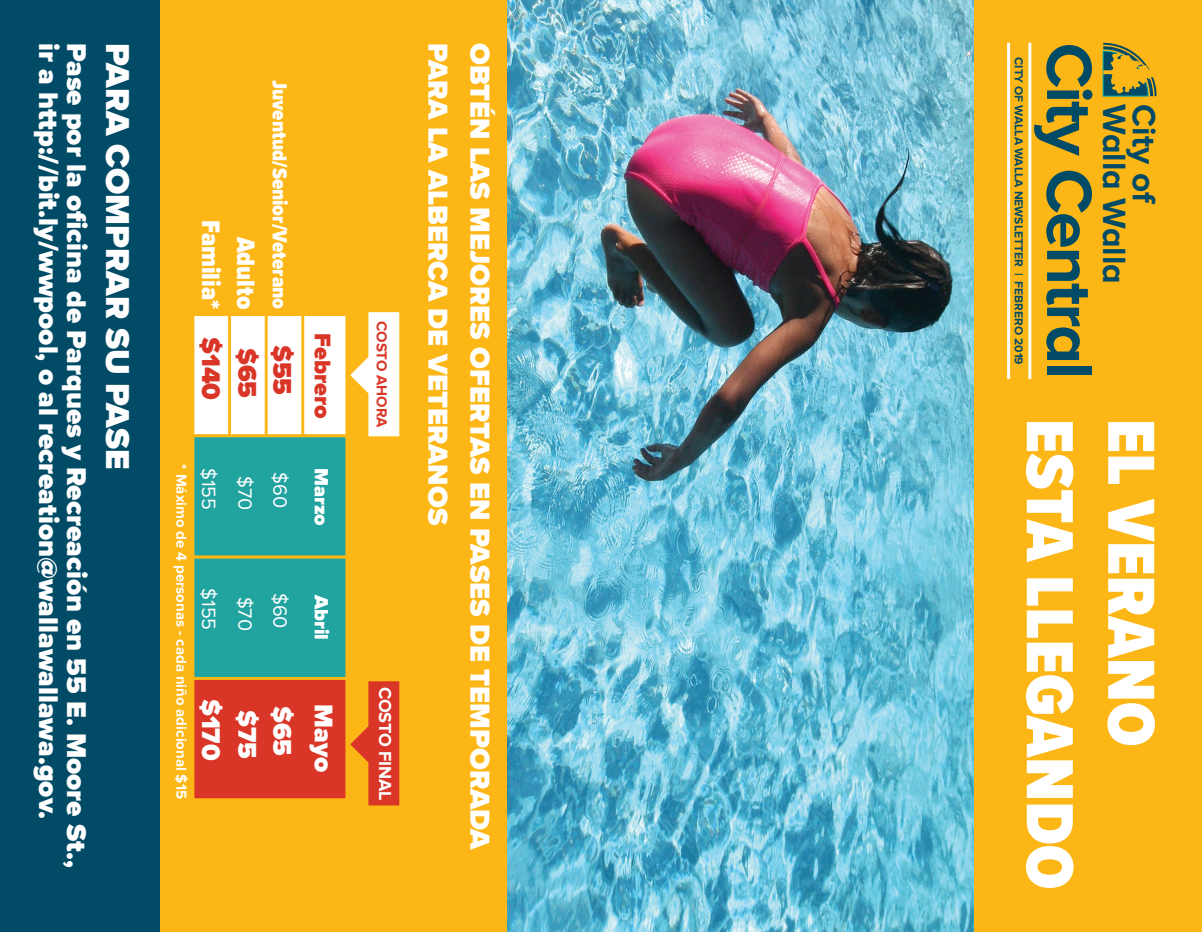
<style>
.page{position:relative;width:1202px;height:932px;background:#fff}
.page>*{position:absolute;margin:0;border:0;box-sizing:border-box;transform-origin:0 0}
.Headline{font:900 69px "Proxima Nova Cond";color:#fff}
.Body{font:700 66.3px "Proxima Nova";letter-spacing:-.03em;color:#024b66}
.t1{font:900 34.35px "Proxima Nova";color:#fff}
.Body-2{font:700 33.45px "Proxima Nova";color:#024b66}
.Headline-2{font:900 28.5px "Proxima Nova";color:#fff}
.t2{font:900 28.05px "Proxima Nova";color:#fff}
.t3{font:900 26.55px "Proxima Nova";color:#fff}
.t4{font:900 26.55px "Proxima Nova";color:#da3627}
.t5{font:900 26.25px "Proxima Nova Cond";color:#fff}
.t6{font:900 23.55px "Proxima Nova";color:#da3627}
.t7{font:900 21px "Proxima Nova Cond";color:#fff}
.t8{font:19.95px "Proxima Nova";color:#fff}
.t9{font:900 19.95px "Proxima Nova";color:#fff}
.t10{font:700 18px "Proxima Nova";letter-spacing:-.01em;color:#fff}
.t11{font:700 15px "Proxima Nova";color:#fff}
.t12{font:700 15px "Proxima Nova";color:#da3627}
.t13{font:700 12px "Proxima Nova";color:#024b66}
</style>
<div class="page">
<img style="left:506px;top:0;width:468px;height:932px">
<div style="left:974px;top:0;width:228px;height:932px;background:#fcb615"></div>
<div style="left:132px;top:0;width:374px;height:932px;background:#fcb615"></div>
<div style="left:0;top:0;width:160px;height:932px;background:#024b66"></div>
<svg style="left:1103px;top:43px;width:53px;height:53px"></svg>
<hr style="left:1028px;top:43px;width:3px;height:336px;background:#fff">
<hr style="left:1007px;top:43px;width:3px;height:336px;background:#fff">
<div style="left:191px;top:313px;width:157px;height:124px;background:#fff;border:3px solid #fcb615"></div>
<hr style="left:265px;top:78px;width:3px;height:844px;background:#fcb615">
<hr style="left:301px;top:78px;width:3px;height:844px;background:#fcb615">
<hr style="left:228px;top:78px;width:3px;height:844px;background:#fcb615">
<svg style="left:350px;top:312px;width:49px;height:124px"></svg>
<div style="left:191px;top:434px;width:157px;height:124px;background:#21a3a0;border:3px solid #fcb615"></div>
<div style="left:191px;top:555px;width:157px;height:125px;background:#21a3a0;border:3px solid #fcb615"></div>
<div style="left:191px;top:677px;width:157px;height:124px;background:#da3627;border:3px solid #fcb615"></div>
<svg style="left:350px;top:681px;width:49px;height:124px"></svg>
<p class="t2" style="left:69px;top:43px;width:777px;rotate:90deg">ir a http://bit.ly/wwpool, o al recreation@wallawallawa.gov.</p>
<p class="t2" style="left:97px;top:43px;width:826px;rotate:90deg">Pase por la oficina de Parques y Recreación en 55 E. Moore St.,</p>
<p class="t1" style="left:143px;top:43px;width:428px;rotate:90deg">PARA COMPRAR SU PASE</p>
<p class="t5" style="left:230px;top:219px;width:91px;rotate:90deg">Familia*</p>
<p class="t4" style="left:231px;top:337px;width:65px;rotate:90deg">$140</p>
<p class="t5" style="left:265px;top:237px;width:74px;rotate:90deg">Adulto</p>
<p class="t7" style="left:295px;top:80px;width:231px;rotate:90deg">Juventud/Senior/Veterano</p>
<p class="t4" style="left:267px;top:348px;width:52px;rotate:90deg">$65</p>
<p class="t4" style="left:302px;top:345px;width:52px;rotate:90deg">$55</p>
<p class="t6" style="left:340px;top:333px;width:87px;rotate:90deg">Febrero</p>
<p class="t11" style="left:190px;top:464px;width:336px;rotate:90deg">* Máximo de 4 personas - cada niño adicional $15</p>
<p class="t8" style="left:220px;top:468px;width:44px;rotate:90deg">$155</p>
<p class="t8" style="left:220px;top:588px;width:44px;rotate:90deg">$155</p>
<p class="t3" style="left:231px;top:698px;width:63px;rotate:90deg">$170</p>
<p class="t8" style="left:257px;top:476px;width:36px;rotate:90deg">$70</p>
<p class="t8" style="left:291px;top:472px;width:37px;rotate:90deg">$60</p>
<p class="t8" style="left:257px;top:596px;width:36px;rotate:90deg">$70</p>
<p class="t8" style="left:291px;top:592px;width:37px;rotate:90deg">$60</p>
<p class="t3" style="left:267px;top:709px;width:50px;rotate:90deg">$75</p>
<p class="t3" style="left:302px;top:706px;width:52px;rotate:90deg">$65</p>
<p class="t9" style="left:336px;top:468px;width:59px;rotate:90deg">Marzo</p>
<p class="t9" style="left:336px;top:595px;width:46px;rotate:90deg">Abril</p>
<p class="t3" style="left:343px;top:704px;width:70px;rotate:90deg">Mayo</p>
<p class="t12" style="left:390px;top:321px;width:108px;rotate:90deg">COSTO AHORA</p>
<p class="t10" style="left:395px;top:686px;width:115px;rotate:90deg">COSTO FINAL</p>
<p class="Headline-2" style="left:459px;top:43px;width:484px;rotate:90deg">PARA LA ALBERCA DE VETERANOS</p>
<p class="Headline-2" style="left:501px;top:43px;width:809px;rotate:90deg">OBTÉN LAS MEJORES OFERTAS EN PASES DE TEMPORADA</p>
<p class="t13" style="left:1025px;top:57px;width:309px;rotate:90deg">CITY OF WALLA WALLA NEWSLETTER | FEBRERO 2019</p>
<p class="Body" style="left:1107px;top:43px;width:338px;rotate:90deg">City Central</p>
<p class="Body-2" style="left:1133px;top:104px;width:181px;rotate:90deg">Walla Walla</p>
<p class="Body-2" style="left:1163px;top:104px;width:102px;rotate:90deg">City of</p>
<p class="Headline" style="left:1100px;top:418px;width:472px;rotate:90deg">ESTA LLEGANDO</p>
<p class="Headline" style="left:1181px;top:418px;width:329px;rotate:90deg">EL VERANO</p>
</div>
